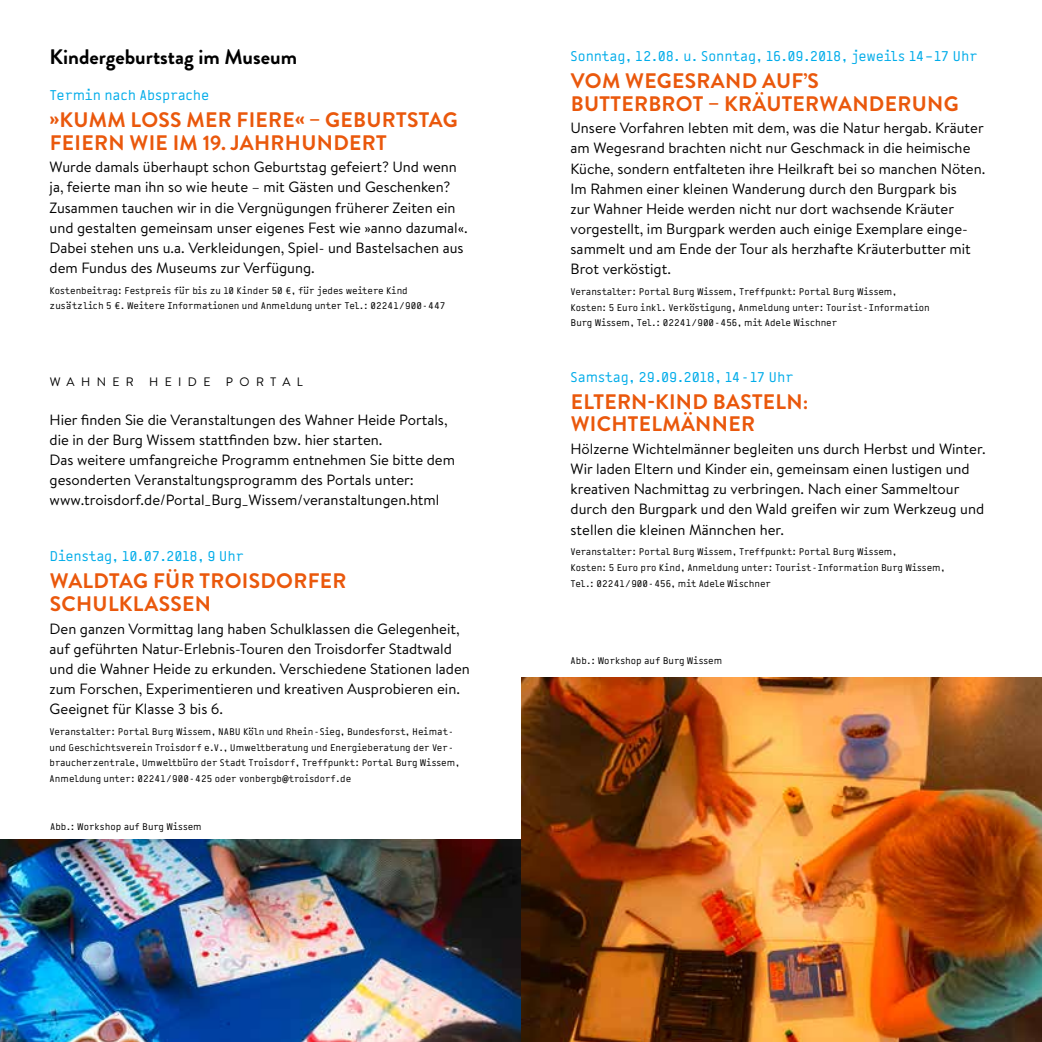
<style>
.page{position:relative;width:1042px;height:1042px;background:#fff}
.page>*{position:absolute;margin:0;border:0;box-sizing:border-box;transform-origin:0 0}
.t1{font:700 21px/22.8px "Brandon Grotesque";letter-spacing:.015em;color:#ea580c}
.t2{font:700 21px "Brandon Grotesque";color:#000}
.t3{font:15.4px "Blue Not Mono";color:#00ace9}
.t4{font:14.88px/20.1px "Brandon Text";color:#000}
.t5{font:12.25px "Brandon Text";letter-spacing:.52em;color:#000}
.t6{font:10.5px/15.8px "Blue Not Mono";color:#000}
</style>
<div class="page">
<img style="left:521px;top:677px;width:521px;height:365px">
<img style="left:0;top:840px;width:521px;height:202px">
<h1 class="t2" style="left:50px;top:42px;width:249px">Kindergeburtstag im Museum</h1>
<p class="t3" style="left:50px;top:87px;width:161px">Termin nach Absprache</p>
<h1 class="t1" style="left:50px;top:109px;width:410px">»KUMM LOSS MER FIERE« – GEBURTSTAG<br>FEIERN WIE IM 19. JAHRHUNDERT</h1>
<p class="t4" style="left:50px;top:157px;width:420px">Wurde damals überhaupt schon Geburtstag gefeiert? Und wenn ja, feierte man ihn so wie heute – mit Gästen und Geschenken?<br>Zusammen tauchen wir in die Vergnügungen früherer Zeiten ein und gestalten gemeinsam unser eigenes Fest wie »anno dazumal«.<br>Dabei stehen uns u.a. Verkleidungen, Spiel- und Bastelsachen aus dem Fundus des Museums zur Verfügung.</p>
<p class="t6" style="left:50px;top:282px;width:397px">Kostenbeitrag: Festpreis für bis zu 10 Kinder 50 €, für jedes weitere Kind zusätzlich 5 €. Weitere Informationen und Anmeldung unter Tel.: 02241/900-447</p>
<p class="t5" style="left:50px;top:374px;width:86px">WAHNER</p>
<p class="t5" style="left:149px;top:374px;width:63px">HEIDE</p>
<p class="t5" style="left:226px;top:374px;width:79px">PORTAL</p>
<p class="t4" style="left:50px;top:409px;width:407px">Hier finden Sie die Veranstaltungen des Wahner Heide Portals, die in der Burg Wissem stattfinden bzw. hier starten.<br>Das weitere umfangreiche Programm entnehmen Sie bitte dem gesonderten Veranstaltungsprogramm des Portals unter: www.troisdorf.de/Portal_Burg_Wissem/veranstaltungen.html</p>
<p class="t3" style="left:50px;top:548px;width:196px">Dienstag, 10.07.2018, 9 Uhr</p>
<h1 class="t1" style="left:50px;top:570px;width:298px">WALDTAG FÜR TROISDORFER<br>SCHULKLASSEN</h1>
<p class="t4" style="left:50px;top:618px;width:422px">Den ganzen Vormittag lang haben Schulklassen die Gelegenheit, auf geführten Natur-Erlebnis-Touren den Troisdorfer Stadtwald und die Wahner Heide zu erkunden. Verschiedene Stationen laden zum Forschen, Experimentieren und kreativen Ausprobieren ein.<br>Geeignet für Klasse 3 bis 6.</p>
<p class="t6" style="left:50px;top:723px;width:411px">Veranstalter: Portal Burg Wissem, NABU Köln und Rhein-Sieg, Bundesforst, Heimat&shy;und Geschichtsverein Troisdorf e.V., Umweltberatung und Energieberatung der Ver&shy;braucherzentrale, Umweltbüro der Stadt Troisdorf, Treffpunkt: Portal Burg Wissem, Anmeldung unter: 02241/900-425 oder vonbergb@troisdorf.de</p>
<p class="t6" style="left:50px;top:818px;width:153px">Abb.: Workshop auf Burg Wissem</p>
<p class="t3" style="left:570px;top:48px;width:408px">Sonntag, 12.08. u. Sonntag, 16.09.2018, jeweils 14–17 Uhr</p>
<h1 class="t1" style="left:571px;top:70px;width:389px">VOM WEGESRAND AUF’S<br>BUTTERBROT – KRÄUTERWANDERUNG</h1>
<p class="t4" style="left:570px;top:118px;width:416px">Unsere Vorfahren lebten mit dem, was die Natur hergab. Kräuter am Wegesrand brachten nicht nur Geschmack in die heimische Küche, sondern entfalteten ihre Heilkraft bei so manchen Nöten.<br>Im Rahmen einer kleinen Wanderung durch den Burgpark bis<br>zur Wahner Heide werden nicht nur dort wachsende Kräuter vorgestellt, im Burgpark werden auch einige Exemplare einge&shy;sammelt und am Ende der Tour als herzhafte Kräuterbutter mit Brot verköstigt.</p>
<p class="t6" style="left:570px;top:284px;width:361px">Veranstalter: Portal Burg Wissem, Treffpunkt: Portal Burg Wissem,<br>Kosten: 5 Euro inkl. Verköstigung, Anmeldung unter: Tourist-Information<br>Burg Wissem, Tel.: 02241/900-456, mit Adele Wischner</p>
<p class="t3" style="left:570px;top:369px;width:224px">Samstag, 29.09.2018, 14-17 Uhr</p>
<h1 class="t1" style="left:571px;top:390px;width:239px">ELTERN-KIND BASTELN:<br>WICHTELMÄNNER</h1>
<p class="t4" style="left:570px;top:438px;width:416px">Hölzerne Wichtelmänner begleiten uns durch Herbst und Winter.<br>Wir laden Eltern und Kinder ein, gemeinsam einen lustigen und kreativen Nachmittag zu verbringen. Nach einer Sammeltour durch den Burgpark und den Wald greifen wir zum Werkzeug und stellen die kleinen Männchen her.</p>
<p class="t6" style="left:570px;top:544px;width:376px">Veranstalter: Portal Burg Wissem, Treffpunkt: Portal Burg Wissem,<br>Kosten: 5 Euro pro Kind, Anmeldung unter: Tourist-Information Burg Wissem,<br>Tel.: 02241/900-456, mit Adele Wischner</p>
<p class="t6" style="left:570px;top:652px;width:153px">Abb.: Workshop auf Burg Wissem</p>
</div>
